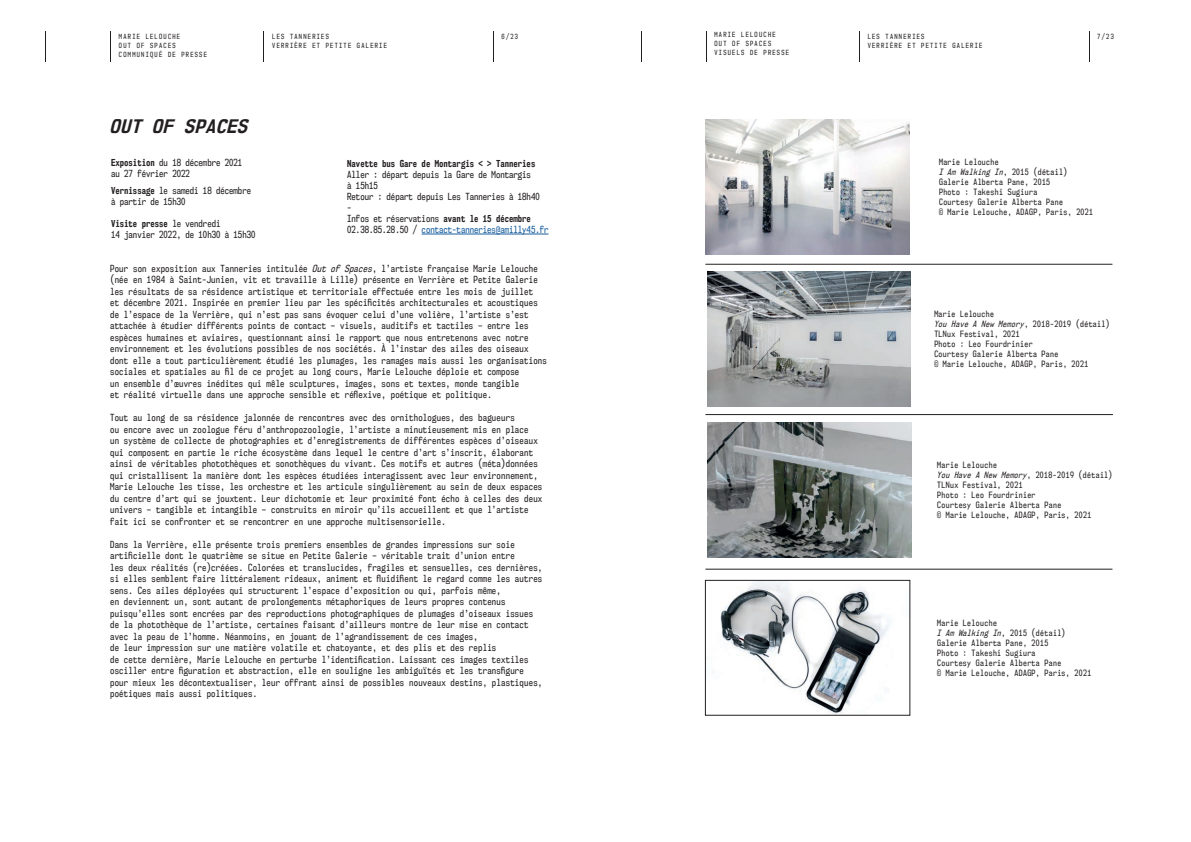
<style>
.page{position:relative;width:1191px;height:842px;background:#fff}
.page>*{position:absolute;margin:0;border:0;box-sizing:border-box;transform-origin:0 0}
.t1{font:italic 700 17.5px "NK57 Monospace Sc Rg";letter-spacing:.025em;color:#231f20}
.t2{font:9px/11.5px "NK57 Monospace Cd Rg";letter-spacing:.025em;color:#231f20}
.t3{font:9px/11px "NK57 Monospace Cd Rg";color:#231f20}
.t4{font:700 9px "NK57 Monospace Cd Rg";color:#231f20}
.t5{font:8px/10px "NK57 Monospace Cd Rg";letter-spacing:.05em;color:#231f20}
.t6{font:6.5px/9px "NK57 Monospace Cd Rg";letter-spacing:.2em;color:#231f20}
.s1{font-weight:700}
.s2{color:#175d9e}
.s3{font-style:italic}
</style>
<div class="page">
<hr style="left:110px;top:31px;width:1px;height:30px;background:#231f20">
<hr style="left:263px;top:31px;width:1px;height:30px;background:#231f20">
<hr style="left:45px;top:31px;width:1px;height:30px;background:#231f20">
<hr style="left:493px;top:31px;width:1px;height:30px;background:#231f20">
<hr style="left:706px;top:31px;width:1px;height:30px;background:#231f20">
<hr style="left:859px;top:31px;width:1px;height:30px;background:#231f20">
<hr style="left:641px;top:31px;width:1px;height:30px;background:#231f20">
<hr style="left:1089px;top:31px;width:1px;height:30px;background:#231f20">
<hr style="left:705px;top:264px;width:407px;height:1px;background:#231f20">
<hr style="left:705px;top:414px;width:408px;height:1px;background:#231f20">
<img style="left:707px;top:271px;width:203px;height:135px">
<hr style="left:705px;top:569px;width:407px;height:1px;background:#231f20">
<img style="left:720px;top:582px;width:170px;height:131px">
<div style="left:705px;top:580px;width:205px;height:135px;border:1px solid #231f20"></div>
<img style="left:705px;top:119px;width:205px;height:136px">
<hr style="left:421px;top:234px;width:127px;height:1px;background:#175d9e">
<img style="left:707px;top:422px;width:204px;height:135px">
<p class="t6" style="left:119px;top:32px;width:89px">MARIE LELOUCHE<br>OUT OF SPACES<br>COMMUNIQUÉ DE PRESSE</p>
<p class="t6" style="left:501px;top:32px;width:18px">6/23</p>
<p class="t6" style="left:272px;top:32px;width:116px">LES TANNERIES<br>VERRIÈRE ET PETITE GALERIE</p>
<h1 class="t1" style="left:110px;top:116px;width:139px">OUT OF SPACES</h1>
<p class="t3" style="left:111px;top:157px;width:133px"><span class="s1">Exposition</span> du 18 décembre 2021 au 27 février 2022</p>
<p class="t3" style="left:111px;top:185px;width:141px"><span class="s1">Vernissage</span> le samedi 18 décembre à partir de 15h30</p>
<p class="t3" style="left:111px;top:218px;width:146px"><span class="s1">Visite presse</span> le vendredi<br>14 janvier 2022, de 10h30 à 15h30</p>
<p class="t4" style="left:347px;top:158px;width:190px">Navette bus Gare de Montargis &lt; &gt; Tanneries</p>
<p class="t3" style="left:347px;top:169px;width:203px">Aller : départ depuis la Gare de Montargis<br>à 15h15<br>Retour : départ depuis Les Tanneries à 18h40<br>-<br>Infos et réservations <span class="s1">avant le 15 décembre<br></span>02.38.85.28.50 / <span class="s2">contact-tanneries@amilly45.fr</span></p>
<p class="t2" style="left:110px;top:262px;width:438px">Pour son exposition aux Tanneries intitulée <span class="s3">Out of Spaces</span>, l’artiste française Marie Lelouche (née en 1984 à Saint-Junien, vit et travaille à Lille) présente en Verrière et Petite Galerie les résultats de sa résidence artistique et territoriale effectuée entre les mois de juillet<br>et décembre 2021. Inspirée en premier lieu par les spécificités architecturales et acoustiques de l’espace de la Verrière, qui n’est pas sans évoquer celui d’une volière, l’artiste s’est attachée à étudier différents points de contact – visuels, auditifs et tactiles – entre les espèces humaines et aviaires, questionnant ainsi le rapport que nous entretenons avec notre environnement et les évolutions possibles de nos sociétés. À l’instar des ailes des oiseaux dont elle a tout particulièrement étudié les plumages, les ramages mais aussi les organisations sociales et spatiales au fil de ce projet au long cours, Marie Lelouche déploie et compose<br>un ensemble d’œuvres inédites qui mêle sculptures, images, sons et textes, monde tangible<br>et réalité virtuelle dans une approche sensible et réflexive, poétique et politique.</p>
<p class="t2" style="left:110px;top:412px;width:434px">Tout au long de sa résidence jalonnée de rencontres avec des ornithologues, des bagueurs<br>ou encore avec un zoologue féru d’anthropozoologie, l’artiste a minutieusement mis en place<br>un système de collecte de photographies et d’enregistrements de différentes espèces d’oiseaux qui composent en partie le riche écosystème dans lequel le centre d’art s’inscrit, élaborant ainsi de véritables photothèques et sonothèques du vivant. Ces motifs et autres (méta)données qui cristallisent la manière dont les espèces étudiées interagissent avec leur environnement, Marie Lelouche les tisse, les orchestre et les articule singulièrement au sein de deux espaces du centre d’art qui se jouxtent. Leur dichotomie et leur proximité font écho à celles des deux univers – tangible et intangible – construits en miroir qu’ils accueillent et que l’artiste fait ici se confronter et se rencontrer en une approche multisensorielle.</p>
<p class="t2" style="left:110px;top:538px;width:434px">Dans la Verrière, elle présente trois premiers ensembles de grandes impressions sur soie artificielle dont le quatrième se situe en Petite Galerie – véritable trait d’union entre<br>les deux réalités (re)créées. Colorées et translucides, fragiles et sensuelles, ces dernières, si elles semblent faire littéralement rideaux, animent et fluidifient le regard comme les autres sens. Ces ailes déployées qui structurent l’espace d’exposition ou qui, parfois même,<br>en deviennent un, sont autant de prolongements métaphoriques de leurs propres contenus puisqu’elles sont encrées par des reproductions photographiques de plumages d’oiseaux issues de la photothèque de l’artiste, certaines faisant d’ailleurs montre de leur mise en contact avec la peau de l’homme. Néanmoins, en jouant de l’agrandissement de ces images,<br>de leur impression sur une matière volatile et chatoyante, et des plis et des replis<br>de cette dernière, Marie Lelouche en perturbe l’identification. Laissant ces images textiles osciller entre figuration et abstraction, elle en souligne les ambiguïtés et les transfigure pour mieux les décontextualiser, leur offrant ainsi de possibles nouveaux destins, plastiques, poétiques mais aussi politiques.</p>
<p class="t6" style="left:714px;top:30px;width:76px">MARIE LELOUCHE<br>OUT OF SPACES<br>VISUELS DE PRESSE</p>
<p class="t6" style="left:1097px;top:32px;width:18px">7/23</p>
<p class="t6" style="left:867px;top:32px;width:116px">LES TANNERIES<br>VERRIÈRE ET PETITE GALERIE</p>
<p class="t5" style="left:939px;top:157px;width:155px">Marie Lelouche<br><span class="s3">I Am Walking In</span>, 2015 (détail)<br>Galerie Alberta Pane, 2015<br>Photo : Takeshi Sugiura<br>Courtesy Galerie Alberta Pane<br>© Marie Lelouche, ADAGP, Paris, 2021</p>
<p class="t5" style="left:934px;top:309px;width:177px">Marie Lelouche<br><span class="s3">You Have A New Memory</span>, 2018-2019 (détail)<br>TLNux Festival, 2021<br>Photo : Leo Fourdrinier<br>Courtesy Galerie Alberta Pane<br>© Marie Lelouche, ADAGP, Paris, 2021</p>
<p class="t5" style="left:937px;top:460px;width:177px">Marie Lelouche<br><span class="s3">You Have A New Memory</span>, 2018-2019 (détail)<br>TLNux Festival, 2021<br>Photo : Leo Fourdrinier<br>Courtesy Galerie Alberta Pane<br>© Marie Lelouche, ADAGP, Paris, 2021</p>
<p class="t5" style="left:937px;top:618px;width:155px">Marie Lelouche<br><span class="s3">I Am Walking In</span>, 2015 (détail)<br>Galerie Alberta Pane, 2015<br>Photo : Takeshi Sugiura<br>Courtesy Galerie Alberta Pane<br>© Marie Lelouche, ADAGP, Paris, 2021</p>
</div>
